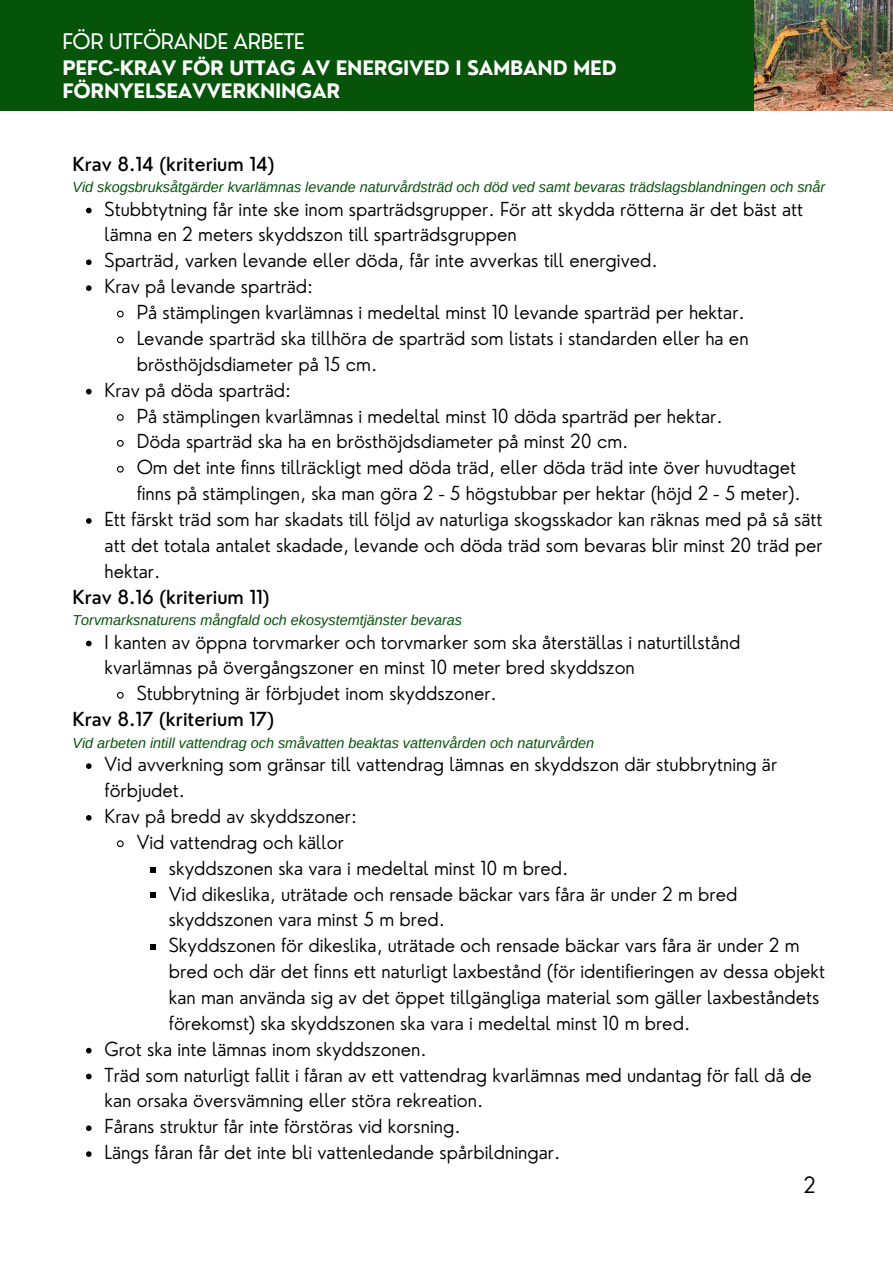
<style>
.page{position:relative;width:893px;height:1264px;background:#fff}
.page>*{position:absolute;margin:0;border:0;box-sizing:border-box;transform-origin:0 0}
.t1{font:300 21.9px "Nourd";color:#000}
.t2{font:21px "Nourd";letter-spacing:-.015em;color:#fff}
.t3{font:700 19.5px/23.5px "Nourd";letter-spacing:-.015em;color:#fff}
.t4{font:300 18.9px "Nourd";color:#000}
.t5{font:500 18.9px "Nourd";color:#000}
.t6{font:italic 14.4px "Arimo";color:#055409}
</style>
<div class="page">
<div style="left:0;top:0;width:892px;height:1262px;background:#055409"></div>
<img style="left:754px;top:0;width:138px;height:111px">
<div style="left:0;top:111px;width:892px;height:1151px;background:#fff"></div>
<svg style="left:86px;top:208px;width:6px;height:5px"></svg>
<svg style="left:86px;top:259px;width:6px;height:6px"></svg>
<svg style="left:86px;top:285px;width:6px;height:6px"></svg>
<svg style="left:117px;top:310px;width:7px;height:8px"></svg>
<svg style="left:116px;top:336px;width:8px;height:8px"></svg>
<svg style="left:86px;top:389px;width:6px;height:5px"></svg>
<svg style="left:116px;top:414px;width:8px;height:7px"></svg>
<svg style="left:116px;top:440px;width:8px;height:7px"></svg>
<svg style="left:116px;top:465px;width:8px;height:8px"></svg>
<svg style="left:86px;top:518px;width:6px;height:6px"></svg>
<svg style="left:86px;top:640px;width:6px;height:6px"></svg>
<svg style="left:116px;top:691px;width:8px;height:8px"></svg>
<svg style="left:86px;top:763px;width:6px;height:6px"></svg>
<svg style="left:86px;top:815px;width:6px;height:5px"></svg>
<svg style="left:116px;top:840px;width:8px;height:8px"></svg>
<svg style="left:150px;top:867px;width:6px;height:5px"></svg>
<svg style="left:150px;top:892px;width:6px;height:6px"></svg>
<svg style="left:150px;top:944px;width:6px;height:6px"></svg>
<svg style="left:86px;top:1047px;width:6px;height:6px"></svg>
<svg style="left:86px;top:1073px;width:6px;height:6px"></svg>
<svg style="left:86px;top:1125px;width:6px;height:5px"></svg>
<svg style="left:86px;top:1151px;width:6px;height:5px"></svg>
<p class="t2" style="left:62px;top:28px;width:244px">FÖR UTFÖRANDE ARBETE</p>
<p class="t3" style="left:62px;top:55px;width:556px">PEFC-KRAV FÖR UTTAG AV ENERGIVED I SAMBAND MED<br>FÖRNYELSEAVVERKNINGAR</p>
<p class="t5" style="left:72px;top:152px;width:203px">Krav 8.14 (kriterium 14)</p>
<p class="t6" style="left:72px;top:179px;width:754px">Vid skogsbruksåtgärder kvarlämnas levande naturvårdsträd och död ved samt bevaras trädslagsblandningen och snår</p>
<p class="t4" style="left:105px;top:197px;width:700px">Stubbtytning får inte ske inom sparträdsgrupper. För att skydda rötterna är det bäst att</p>
<p class="t4" style="left:105px;top:222px;width:413px">lämna en 2 meters skyddszon till sparträdsgruppen</p>
<p class="t4" style="left:105px;top:248px;width:554px">Sparträd, varken levande eller döda, får inte avverkas till energived.</p>
<p class="t4" style="left:105px;top:274px;width:210px">Krav på levande sparträd:</p>
<p class="t4" style="left:137px;top:300px;width:609px">På stämplingen kvarlämnas i medeltal minst 10 levande sparträd per hektar.</p>
<p class="t4" style="left:137px;top:326px;width:613px">Levande sparträd ska tillhöra de sparträd som listats i standarden eller ha en</p>
<p class="t4" style="left:137px;top:352px;width:242px">brösthöjdsdiameter på 15 cm.</p>
<p class="t4" style="left:105px;top:378px;width:188px">Krav på döda sparträd:</p>
<p class="t4" style="left:137px;top:403px;width:587px">På stämplingen kvarlämnas i medeltal minst 10 döda sparträd per hektar.</p>
<p class="t4" style="left:137px;top:429px;width:493px">Döda sparträd ska ha en brösthöjdsdiameter på minst 20 cm.</p>
<p class="t4" style="left:137px;top:455px;width:660px">Om det inte finns tillräckligt med döda träd, eller döda träd inte över huvudtaget</p>
<p class="t4" style="left:137px;top:481px;width:665px">finns på stämplingen, ska man göra 2 - 5 högstubbar per hektar (höjd 2 - 5 meter).</p>
<p class="t4" style="left:105px;top:507px;width:719px">Ett färskt träd som har skadats till följd av naturliga skogsskador kan räknas med på så sätt</p>
<p class="t4" style="left:105px;top:533px;width:719px">att det totala antalet skadade, levande och döda träd som bevaras blir minst 20 träd per</p>
<p class="t4" style="left:105px;top:559px;width:57px">hektar.</p>
<p class="t5" style="left:72px;top:584px;width:198px">Krav 8.16 (kriterium 11)</p>
<p class="t6" style="left:72px;top:612px;width:391px">Torvmarksnaturens mångfald och ekosystemtjänster bevaras</p>
<p class="t4" style="left:105px;top:629px;width:637px">I kanten av öppna torvmarker och torvmarker som ska återställas i naturtillstånd</p>
<p class="t4" style="left:105px;top:655px;width:531px">kvarlämnas på övergångszoner en minst 10 meter bred skyddszon</p>
<p class="t4" style="left:137px;top:681px;width:361px">Stubbrytning är förbjudet inom skyddszoner.</p>
<p class="t5" style="left:72px;top:707px;width:203px">Krav 8.17 (kriterium 17)</p>
<p class="t6" style="left:72px;top:734px;width:523px">Vid arbeten intill vattendrag och småvatten beaktas vattenvården och naturvården</p>
<p class="t4" style="left:105px;top:752px;width:674px">Vid avverkning som gränsar till vattendrag lämnas en skyddszon där stubbrytning är</p>
<p class="t4" style="left:105px;top:778px;width:82px">förbjudet.</p>
<p class="t4" style="left:105px;top:804px;width:254px">Krav på bredd av skyddszoner:</p>
<p class="t4" style="left:137px;top:829px;width:208px">Vid vattendrag och källor</p>
<p class="t4" style="left:169px;top:855px;width:401px">skyddszonen ska vara i medeltal minst 10 m bred.</p>
<p class="t4" style="left:169px;top:881px;width:570px">Vid dikeslika, uträtade och rensade bäckar vars fåra är under 2 m bred</p>
<p class="t4" style="left:169px;top:907px;width:278px">skyddszonen vara minst 5 m bred.</p>
<p class="t4" style="left:169px;top:933px;width:632px">Skyddszonen för dikeslika, uträtade och rensade bäckar vars fåra är under 2 m</p>
<p class="t4" style="left:169px;top:959px;width:657px">bred och där det finns ett naturligt laxbestånd (för identifieringen av dessa objekt</p>
<p class="t4" style="left:169px;top:985px;width:652px">kan man använda sig av det öppet tillgängliga material som gäller laxbeståndets</p>
<p class="t4" style="left:169px;top:1010px;width:523px">förekomst) ska skyddszonen ska vara i medeltal minst 10 m bred.</p>
<p class="t4" style="left:105px;top:1036px;width:323px">Grot ska inte lämnas inom skyddszonen.</p>
<p class="t4" style="left:105px;top:1062px;width:708px">Träd som naturligt fallit i fåran av ett vattendrag kvarlämnas med undantag för fall då de</p>
<p class="t4" style="left:105px;top:1088px;width:380px">kan orsaka översvämning eller störa rekreation.</p>
<p class="t4" style="left:105px;top:1114px;width:357px">Fårans struktur får inte förstöras vid korsning.</p>
<p class="t4" style="left:105px;top:1140px;width:457px">Längs fåran får det inte bli vattenledande spårbildningar.</p>
<p class="t1" style="left:803px;top:1171px;width:14px">2</p>
</div>
